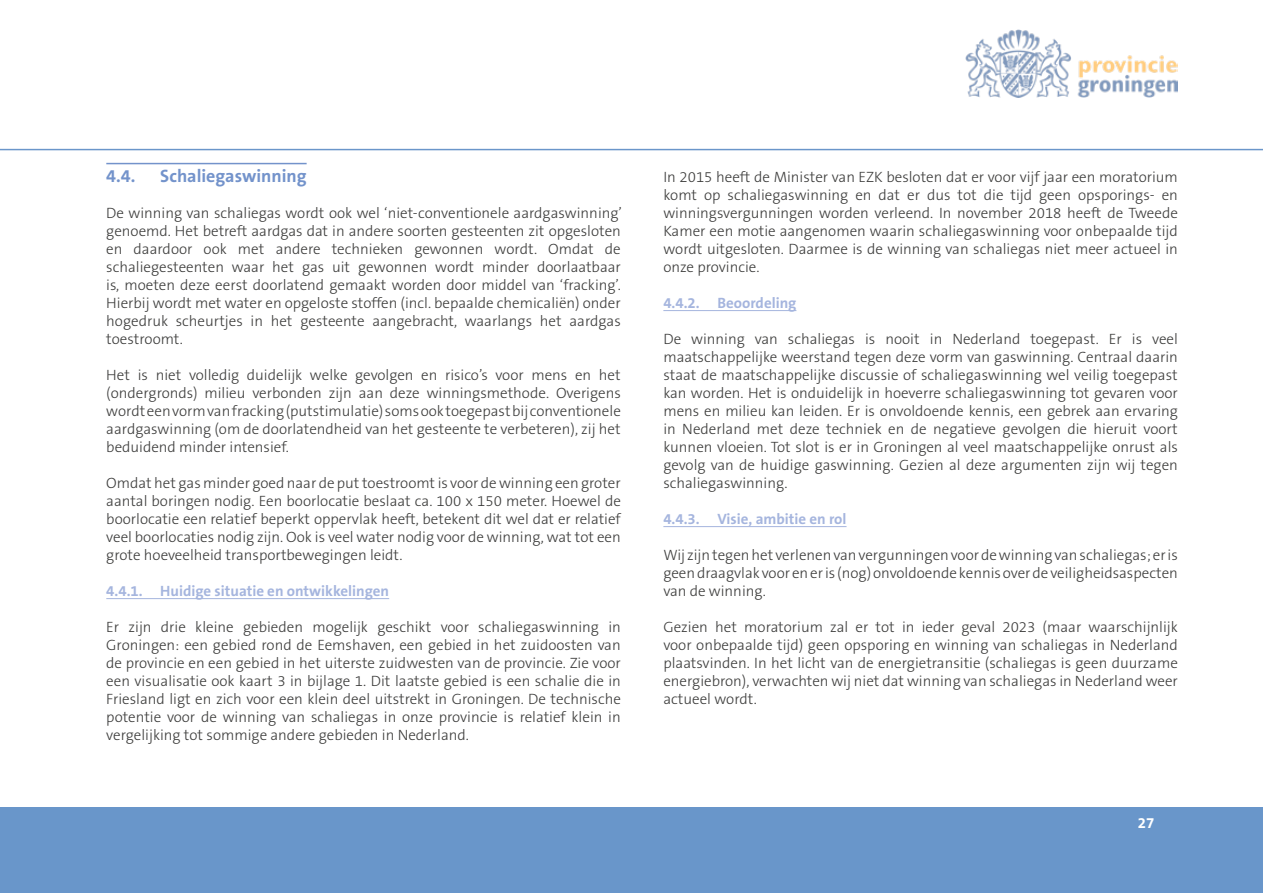
<style>
.page{position:relative;width:1263px;height:893px;background:#fff}
.page>*{position:absolute;margin:0;border:0;box-sizing:border-box;transform-origin:0 0}
._2__Paragraaf{font:700 18px "The Sans B7";color:#7393cb}
._0__Tekst{font:300 15px/18px "The Sans B3";color:#3c3c3b;text-align:justify}
._3__sub_Paragraaf{font:700 15px "The Sans B7";color:#a5b5de}
.t1{font:700 15px "The Sans B7";color:#fff}
</style>
<div class="page">
<div style="left:0;top:808px;width:1263px;height:85px;background:#6996ca"></div>
<img style="left:965px;top:30px;width:213px;height:68px">
<hr style="left:0;top:149px;width:1263px;height:1px;background:#3974b9">
<hr style="left:106px;top:163px;width:201px;height:1px;background:#7393cb">
<hr style="left:106px;top:598px;width:283px;height:1px;background:#a5b5de">
<hr style="left:663px;top:310px;width:133px;height:1px;background:#a5b5de">
<hr style="left:663px;top:526px;width:183px;height:1px;background:#a5b5de">
<p class="_2__Paragraaf" style="left:106px;top:166px;width:31px">4.4.</p>
<p class="_2__Paragraaf" style="left:160px;top:166px;width:148px">Schaliegaswinning</p>
<p class="_0__Tekst" style="left:106px;top:204px;width:517px">De winning van schaliegas wordt ook wel ‘niet-conventionele aardgaswinning’ genoemd. Het betreft aardgas dat in andere soorten gesteenten zit opgesloten en daardoor ook met andere technieken gewonnen wordt. Omdat de schaliegesteenten waar het gas uit gewonnen wordt minder doorlaatbaar is, moeten deze eerst doorlatend gemaakt worden door middel van ‘fracking’.<br>Hierbij wordt met water en opgeloste stoffen (incl. bepaalde chemicaliën) onder hogedruk scheurtjes in het gesteente aangebracht, waarlangs het aardgas toestroomt.</p>
<p class="_0__Tekst" style="left:106px;top:366px;width:516px">Het is niet volledig duidelijk welke gevolgen en risico’s voor mens en het (ondergronds) milieu verbonden zijn aan deze winningsmethode. Overigens wordt een vorm van fracking (putstimulatie) soms ook toegepast bij conventionele aardgaswinning (om de doorlatendheid van het gesteente te verbeteren), zij het beduidend minder intensief.</p>
<p class="_0__Tekst" style="left:106px;top:474px;width:516px">Omdat het gas minder goed naar de put toestroomt is voor de winning een groter aantal boringen nodig. Een boorlocatie beslaat ca. 100 x 150 meter. Hoewel de boorlocatie een relatief beperkt oppervlak heeft, betekent dit wel dat er relatief veel boorlocaties nodig zijn. Ook is veel water nodig voor de winning, wat tot een grote hoeveelheid transportbewegingen leidt.</p>
<p class="_3__sub_Paragraaf" style="left:106px;top:583px;width:284px">4.4.1. Huidige situatie en ontwikkelingen</p>
<p class="_0__Tekst" style="left:106px;top:618px;width:516px">Er zijn drie kleine gebieden mogelijk geschikt voor schaliegaswinning in Groningen: een gebied rond de Eemshaven, een gebied in het zuidoosten van de provincie en een gebied in het uiterste zuidwesten van de provincie. Zie voor een visualisatie ook kaart 3 in bijlage 1. Dit laatste gebied is een schalie die in Friesland ligt en zich voor een klein deel uitstrekt in Groningen. De technische potentie voor de winning van schaliegas in onze provincie is relatief klein in vergelijking tot sommige andere gebieden in Nederland.</p>
<p class="_0__Tekst" style="left:663px;top:168px;width:516px">In 2015 heeft de Minister van EZK besloten dat er voor vijf jaar een moratorium komt op schaliegaswinning en dat er dus tot die tijd geen opsporings- en winningsvergunningen worden verleend. In november 2018 heeft de Tweede Kamer een motie aangenomen waarin schaliegaswinning voor onbepaalde tijd wordt uitgesloten. Daarmee is de winning van schaliegas niet meer actueel in onze provincie.</p>
<p class="_3__sub_Paragraaf" style="left:663px;top:295px;width:135px">4.4.2. Beoordeling</p>
<p class="_0__Tekst" style="left:663px;top:330px;width:516px">De winning van schaliegas is nooit in Nederland toegepast. Er is veel maatschappelijke weerstand tegen deze vorm van gaswinning. Centraal daarin staat de maatschappelijke discussie of schaliegaswinning wel veilig toegepast kan worden. Het is onduidelijk in hoeverre schaliegaswinning tot gevaren voor mens en milieu kan leiden. Er is onvoldoende kennis, een gebrek aan ervaring in Nederland met deze techniek en de negatieve gevolgen die hieruit voort kunnen vloeien. Tot slot is er in Groningen al veel maatschappelijke onrust als gevolg van de huidige gaswinning. Gezien al deze argumenten zijn wij tegen schaliegaswinning.</p>
<p class="_3__sub_Paragraaf" style="left:663px;top:511px;width:185px">4.4.3. Visie, ambitie en rol</p>
<p class="_0__Tekst" style="left:663px;top:546px;width:516px">Wij zijn tegen het verlenen van vergunningen voor de winning van schaliegas; er is geen draagvlak voor en er is (nog) onvoldoende kennis over de veiligheidsaspecten van de winning.</p>
<p class="_0__Tekst" style="left:663px;top:618px;width:516px">Gezien het moratorium zal er tot in ieder geval 2023 (maar waarschijnlijk voor onbepaalde tijd) geen opsporing en winning van schaliegas in Nederland plaatsvinden. In het licht van de energietransitie (schaliegas is geen duurzame energiebron), verwachten wij niet dat winning van schaliegas in Nederland weer actueel wordt.</p>
<p class="t1" style="left:1138px;top:815px;width:18px">27</p>
</div>
